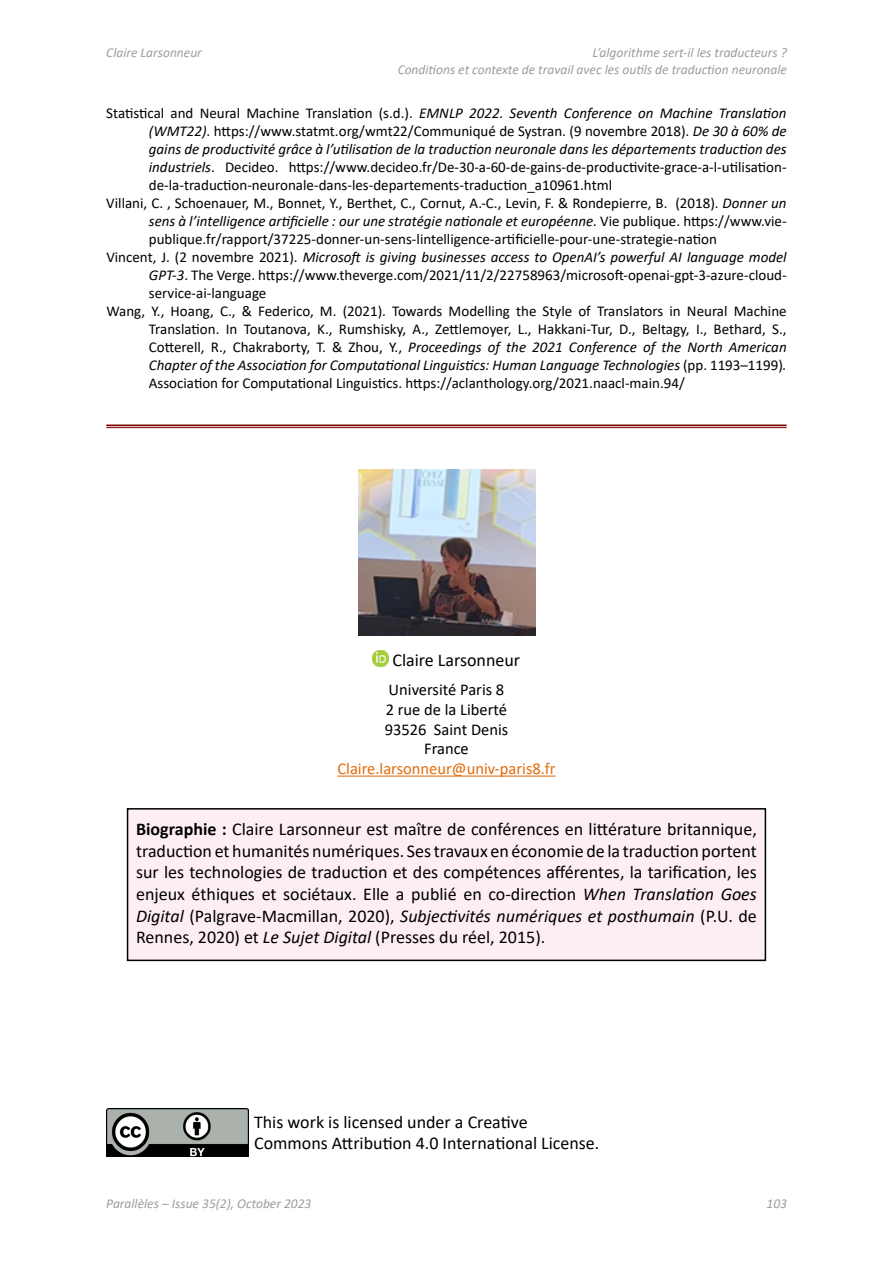
<style>
.page{position:relative;width:893px;height:1263px;background:#fff}
.page>*{position:absolute;margin:0;border:0;box-sizing:border-box;transform-origin:0 0}
.t1{font:18px/21.6px "Calibri";color:#000}
.t2{font:16.5px/19.8px "Calibri";color:#000;text-align:center}
.t3{font:16.5px "Calibri";color:#e36c0a}
.t4{font:15px "Calibri";color:#000}
.t5{font:italic 15px "Calibri";color:#000}
.t6{font:italic 13.5px/16.2px "Calibri";color:#9d9d9c;text-align:right}
.s1{font-style:normal}
.s2{font-style:italic}
.s3{font-weight:700}
</style>
<div class="page">
<img style="left:106px;top:1109px;width:143px;height:48px">
<hr style="left:106px;top:424px;width:681px;height:2px;background:#800000">
<hr style="left:106px;top:427px;width:681px;height:1px;background:#800000">
<hr style="left:337px;top:775px;width:218px;height:2px;background:#e36c0a">
<div style="left:128px;top:809px;width:637px;height:151px;background:#fdeef6"></div>
<div style="left:127px;top:808px;width:639px;height:153px;border:2px solid #000"></div>
<img style="left:358px;top:469px;width:177px;height:167px">
<img style="left:373px;top:651px;width:15px;height:15px">
<p class="t6" style="left:106px;top:44px;width:97px">Claire Larsonneur</p>
<p class="t6" style="left:398px;top:44px;width:391px">L’algorithme sert-il les traducteurs ?<br>Conditions et contexte de travail avec les outils de traduction neuronale</p>
<p class="t5" style="left:106px;top:102px;width:682px"><span class="s1">Statistical and Neural Machine Translation (s.d.).</span> EMNLP 2022. Seventh Conference on Machine Translation</p>
<p class="t4" style="left:149px;top:120px;width:639px"><span class="s2">(WMT22)</span>. https://www.statmt.org/wmt22/Communiqué de Systran. (9 novembre 2018). <span class="s2">De 30 à 60% de</span></p>
<p class="t5" style="left:149px;top:138px;width:639px">gains de productivité grâce à l’utilisation de la traduction neuronale dans les départements traduction des</p>
<p class="t4" style="left:149px;top:156px;width:639px"><span class="s2">industriels</span>. Decideo. https://www.decideo.fr/De-30-a-60-de-gains-de-productivite-grace-a-l-utilisation-</p>
<p class="t4" style="left:149px;top:174px;width:465px">de-la-traduction-neuronale-dans-les-departements-traduction_a10961.html</p>
<p class="t4" style="left:106px;top:192px;width:682px">Villani, C. , Schoenauer, M., Bonnet, Y., Berthet, C., Cornut, A.-C., Levin, F. &amp; Rondepierre, B. (2018). <span class="s2">Donner un</span></p>
<p class="t5" style="left:149px;top:210px;width:639px">sens à l’intelligence artificielle : our une stratégie nationale et européenne. <span class="s1">Vie publique. https://www.vie-</span></p>
<p class="t4" style="left:149px;top:228px;width:570px">publique.fr/rapport/37225-donner-un-sens-lintelligence-artificielle-pour-une-strategie-nation</p>
<p class="t5" style="left:106px;top:246px;width:682px"><span class="s1">Vincent, J. (2 novembre 2021).</span> Microsoft is giving businesses access to OpenAI’s powerful AI language model</p>
<p class="t4" style="left:149px;top:264px;width:639px"><span class="s2">GPT-3</span>. The Verge. https://www.theverge.com/2021/11/2/22758963/microsoft-openai-gpt-3-azure-cloud-</p>
<p class="t4" style="left:149px;top:282px;width:119px">service-ai-language</p>
<p class="t4" style="left:106px;top:300px;width:682px">Wang, Y., Hoang, C., &amp; Federico, M. (2021). Towards Modelling the Style of Translators in Neural Machine</p>
<p class="t4" style="left:149px;top:318px;width:639px">Translation. In Toutanova, K., Rumshisky, A., Zettlemoyer, L., Hakkani-Tur, D., Beltagy, I., Bethard, S.,</p>
<p class="t5" style="left:149px;top:336px;width:639px"><span class="s1">Cotterell, R., Chakraborty, T. &amp; Zhou, Y.,</span> Proceedings of the 2021 Conference of the North American</p>
<p class="t5" style="left:149px;top:354px;width:639px">Chapter of the Association for Computational Linguistics: Human Language Technologies <span class="s1">(pp. 1193–1199)</span>.</p>
<p class="t4" style="left:149px;top:372px;width:538px">Association for Computational Linguistics. https://aclanthology.org/2021.naacl-main.94/</p>
<p class="t1" style="left:392px;top:649px;width:129px">Claire Larsonneur</p>
<p class="t2" style="left:385px;top:679px;width:125px">Université Paris 8<br>2 rue de la Liberté<br>93526 Saint Denis<br>France</p>
<p class="t3" style="left:337px;top:757px;width:220px">Claire.larsonneur@univ-paris8.fr</p>
<p class="t1" style="left:136px;top:818px;width:622px;text-align:justify"><span class="s3">Biographie :</span> Claire Larsonneur est maître de conférences en littérature britannique, traduction et humanités numériques. Ses travaux en économie de la traduction portent sur les technologies de traduction et des compétences afférentes, la tarification, les enjeux éthiques et sociétaux. Elle a publié en co-direction <span class="s2">When Translation Goes Digital</span> (Palgrave-Macmillan, 2020), <span class="s2">Subjectivités numériques et posthumain</span> (P.U. de Rennes, 2020) et <span class="s2">Le Sujet Digital</span> (Presses du réel, 2015).</p>
<p class="t1" style="left:254px;top:1110px;width:347px">This work is licensed under a Creative<br>Commons Attribution 4.0 International License.</p>
<p class="t6" style="left:106px;top:1195px;width:207px">Parallèles – Issue 35(2), October 2023</p>
<p class="t6" style="left:767px;top:1195px;width:22px">103</p>
</div>
